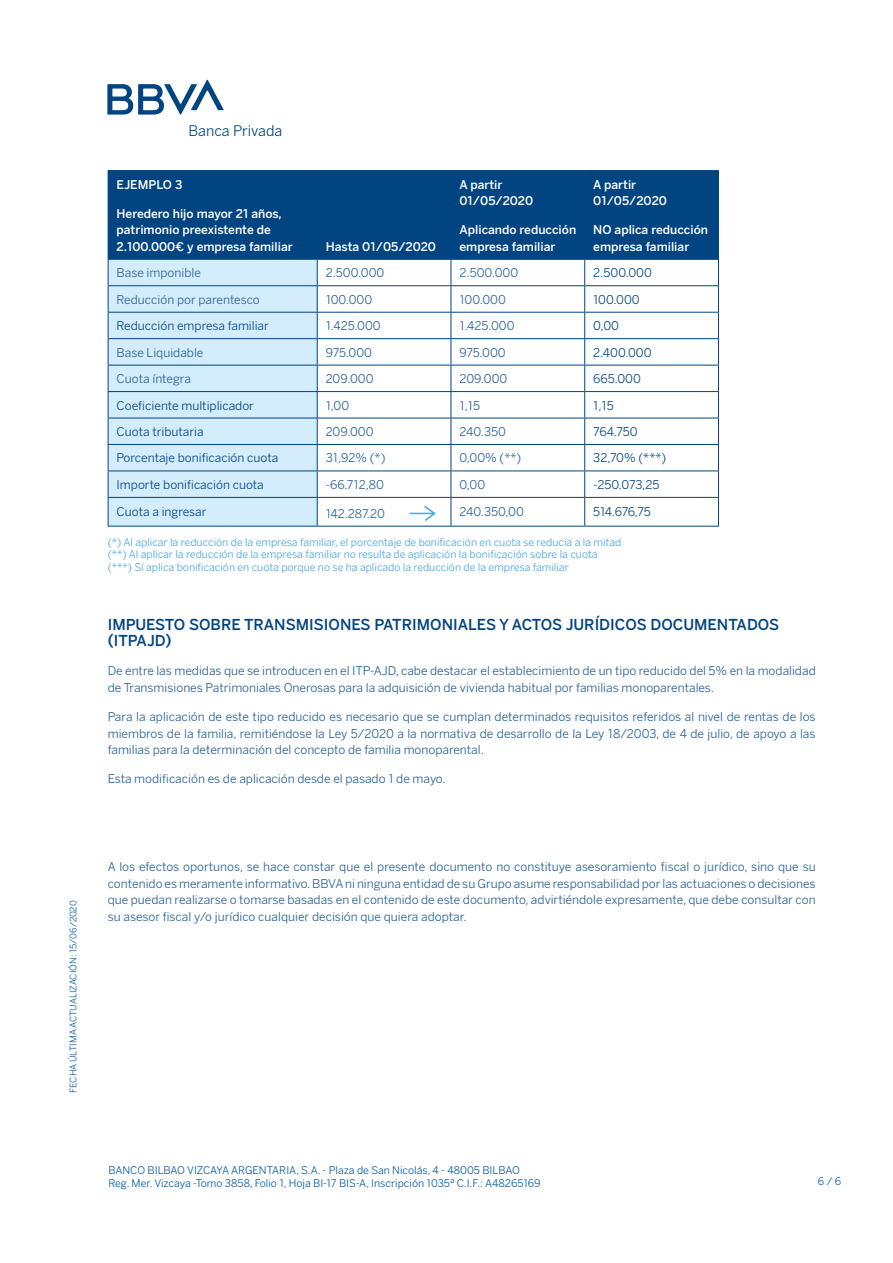
<style>
.page{position:relative;width:893px;height:1263px;background:#fff}
.page>*{position:absolute;margin:0;border:0;box-sizing:border-box;transform-origin:0 0}
.Título{font:500 15px/16.5px "Benton Sans BBVA";color:#004481}
.t1{font:14.25px "BBVA Benton Sans";letter-spacing:.005em;color:#004481}
.t2{font:12px/16.5px "Benton Sans BBVA";color:#266094;text-align:justify}
.t3{font:12px "Benton Sans BBVA";color:#004481}
.t4{font:500 12px/16.5px "Benton Sans BBVA";color:#fff}
.Pequeña{font:10.5px/12.6px "Benton Sans BBVA";color:#49a5e6}
.t5{font:10.5px/12.6px "Benton Sans BBVA";color:#005aa2}
.t6{font:9px "Benton Sans BBVA";color:#005aa2}
</style>
<div class="page">
<svg style="left:107px;top:80px;width:117px;height:35px"></svg>
<div style="left:109px;top:171px;width:609px;height:88px;background:#004481"></div>
<div style="left:109px;top:260px;width:208px;height:266px;background:#d4edfc"></div>
<div style="left:108px;top:286px;width:209px;height:26px;background:#d4edfc"></div>
<hr style="left:108px;top:170px;width:209px;height:1px;background:#004481">
<hr style="left:108px;top:171px;width:1px;height:88px;background:#004481">
<hr style="left:317px;top:170px;width:134px;height:1px;background:#004481">
<hr style="left:317px;top:171px;width:1px;height:88px;background:#004481">
<hr style="left:451px;top:170px;width:134px;height:1px;background:#004481">
<hr style="left:451px;top:171px;width:1px;height:88px;background:#004481">
<hr style="left:585px;top:170px;width:134px;height:1px;background:#004481">
<hr style="left:584px;top:171px;width:1px;height:88px;background:#004481">
<hr style="left:718px;top:171px;width:1px;height:88px;background:#004481">
<hr style="left:108px;top:259px;width:209px;height:1px;background:#004481">
<hr style="left:317px;top:259px;width:134px;height:1px;background:#004481">
<hr style="left:451px;top:259px;width:134px;height:1px;background:#004481">
<hr style="left:585px;top:259px;width:134px;height:1px;background:#004481">
<hr style="left:108px;top:285px;width:209px;height:1px;background:#004481">
<hr style="left:317px;top:285px;width:134px;height:1px;background:#004481">
<hr style="left:451px;top:285px;width:134px;height:1px;background:#004481">
<hr style="left:585px;top:285px;width:134px;height:1px;background:#004481">
<hr style="left:108px;top:312px;width:209px;height:1px;background:#004481">
<hr style="left:317px;top:312px;width:134px;height:1px;background:#004481">
<hr style="left:451px;top:312px;width:134px;height:1px;background:#004481">
<hr style="left:585px;top:312px;width:134px;height:1px;background:#004481">
<hr style="left:108px;top:338px;width:209px;height:1px;background:#004481">
<hr style="left:317px;top:338px;width:134px;height:1px;background:#004481">
<hr style="left:451px;top:338px;width:134px;height:1px;background:#004481">
<hr style="left:585px;top:338px;width:134px;height:1px;background:#004481">
<hr style="left:108px;top:365px;width:209px;height:1px;background:#004481">
<hr style="left:317px;top:365px;width:134px;height:1px;background:#004481">
<hr style="left:451px;top:365px;width:134px;height:1px;background:#004481">
<hr style="left:585px;top:365px;width:134px;height:1px;background:#004481">
<hr style="left:108px;top:391px;width:209px;height:1px;background:#004481">
<hr style="left:317px;top:391px;width:134px;height:1px;background:#004481">
<hr style="left:451px;top:391px;width:134px;height:1px;background:#004481">
<hr style="left:585px;top:391px;width:134px;height:1px;background:#004481">
<hr style="left:108px;top:418px;width:209px;height:1px;background:#004481">
<hr style="left:317px;top:418px;width:134px;height:1px;background:#004481">
<hr style="left:451px;top:418px;width:134px;height:1px;background:#004481">
<hr style="left:585px;top:418px;width:134px;height:1px;background:#004481">
<hr style="left:108px;top:444px;width:209px;height:1px;background:#004481">
<hr style="left:317px;top:444px;width:134px;height:1px;background:#004481">
<hr style="left:451px;top:444px;width:134px;height:1px;background:#004481">
<hr style="left:585px;top:444px;width:134px;height:1px;background:#004481">
<hr style="left:108px;top:471px;width:209px;height:1px;background:#004481">
<hr style="left:317px;top:471px;width:134px;height:1px;background:#004481">
<hr style="left:451px;top:471px;width:134px;height:1px;background:#004481">
<hr style="left:585px;top:471px;width:134px;height:1px;background:#004481">
<hr style="left:108px;top:497px;width:209px;height:1px;background:#004481">
<svg style="left:108px;top:260px;width:1px;height:266px"></svg>
<hr style="left:317px;top:497px;width:134px;height:1px;background:#004481">
<svg style="left:317px;top:260px;width:1px;height:266px"></svg>
<hr style="left:451px;top:497px;width:134px;height:1px;background:#004481">
<svg style="left:451px;top:260px;width:1px;height:266px"></svg>
<hr style="left:585px;top:497px;width:134px;height:1px;background:#004481">
<svg style="left:584px;top:260px;width:1px;height:266px"></svg>
<svg style="left:718px;top:260px;width:1px;height:266px"></svg>
<hr style="left:108px;top:526px;width:209px;height:1px;background:#004481">
<hr style="left:317px;top:526px;width:134px;height:1px;background:#004481">
<hr style="left:451px;top:526px;width:134px;height:1px;background:#004481">
<hr style="left:585px;top:526px;width:134px;height:1px;background:#004481">
<svg style="left:409px;top:506px;width:27px;height:15px"></svg>
<p class="t6" style="left:68px;top:1093px;width:194px;rotate:-90deg">FECHA ÚLTIMA ACTUALIZACIÓN: 15/06/2020</p>
<p class="t1" style="left:188px;top:122px;width:96px">Banca Privada</p>
<p class="t4" style="left:117px;top:176px;width:67px">EJEMPLO 3</p>
<p class="t4" style="left:117px;top:205px;width:178px">Heredero hijo mayor 21 años, patrimonio preexistente de<br>2.100.000€ y empresa familiar</p>
<p class="t4" style="left:326px;top:238px;width:112px">Hasta 01/05/2020</p>
<p class="t4" style="left:459px;top:176px;width:75px">A partir<br>01/05/2020</p>
<p class="t4" style="left:459px;top:222px;width:118px">Aplicando reducción empresa familiar</p>
<p class="t4" style="left:593px;top:176px;width:75px">A partir<br>01/05/2020</p>
<p class="t4" style="left:593px;top:222px;width:116px">NO aplica reducción empresa familiar</p>
<p class="t2" style="left:117px;top:265px;width:86px">Base imponible</p>
<p class="t2" style="left:326px;top:265px;width:60px">2.500.000</p>
<p class="t2" style="left:459px;top:265px;width:60px">2.500.000</p>
<p class="t3" style="left:593px;top:266px;width:60px">2.500.000</p>
<p class="t2" style="left:117px;top:291px;width:145px">Reducción por parentesco</p>
<p class="t2" style="left:326px;top:291px;width:48px">100.000</p>
<p class="t2" style="left:459px;top:291px;width:48px">100.000</p>
<p class="t3" style="left:593px;top:292px;width:48px">100.000</p>
<p class="t3" style="left:117px;top:319px;width:154px">Reducción empresa familiar</p>
<p class="t2" style="left:326px;top:318px;width:57px">1.425.000</p>
<p class="t2" style="left:459px;top:318px;width:57px">1.425.000</p>
<p class="t3" style="left:593px;top:319px;width:27px">0,00</p>
<p class="t2" style="left:117px;top:344px;width:88px">Base Liquidable</p>
<p class="t2" style="left:326px;top:344px;width:48px">975.000</p>
<p class="t2" style="left:459px;top:344px;width:48px">975.000</p>
<p class="t3" style="left:593px;top:345px;width:60px">2.400.000</p>
<p class="t2" style="left:117px;top:370px;width:76px">Cuota íntegra</p>
<p class="t2" style="left:326px;top:370px;width:49px">209.000</p>
<p class="t2" style="left:459px;top:370px;width:49px">209.000</p>
<p class="t3" style="left:593px;top:371px;width:49px">665.000</p>
<p class="t3" style="left:117px;top:398px;width:139px">Coeficiente multiplicador</p>
<p class="t2" style="left:326px;top:397px;width:25px">1,00</p>
<p class="t2" style="left:459px;top:397px;width:22px">1,15</p>
<p class="t3" style="left:593px;top:398px;width:22px">1,15</p>
<p class="t3" style="left:117px;top:424px;width:88px">Cuota tributaria</p>
<p class="t2" style="left:326px;top:423px;width:49px">209.000</p>
<p class="t2" style="left:459px;top:423px;width:48px">240.350</p>
<p class="t3" style="left:593px;top:424px;width:46px">764.750</p>
<p class="t3" style="left:117px;top:451px;width:163px">Porcentaje bonificación cuota</p>
<p class="t2" style="left:326px;top:450px;width:61px">31,92% (*)</p>
<p class="t2" style="left:459px;top:450px;width:63px">0,00% (**)</p>
<p class="t3" style="left:593px;top:451px;width:75px">32,70% (***)</p>
<p class="t3" style="left:117px;top:477px;width:149px">Importe bonificación cuota</p>
<p class="t2" style="left:326px;top:476px;width:60px">-66.712,80</p>
<p class="t2" style="left:459px;top:476px;width:27px">0,00</p>
<p class="t3" style="left:593px;top:477px;width:68px">-250.073,25</p>
<p class="t3" style="left:117px;top:505px;width:91px">Cuota a ingresar</p>
<p class="t2" style="left:326px;top:505px;width:61px">142.287.20</p>
<p class="t2" style="left:459px;top:504px;width:66px">240.350,00</p>
<p class="t3" style="left:593px;top:505px;width:59px">514.676,75</p>
<p class="Pequeña" style="left:108px;top:536px;width:515px">(*) Al aplicar la reducción de la empresa familiar, el porcentaje de bonificación en cuota se reducía a la mitad (**) Al aplicar la reducción de la empresa familiar no resulta de aplicación la bonificación sobre la cuota (***) Sí aplica bonificación en cuota porque no se ha aplicado la reducción de la empresa familiar</p>
<p class="Título" style="left:108px;top:616px;width:673px">IMPUESTO SOBRE TRANSMISIONES PATRIMONIALES Y ACTOS JURÍDICOS DOCUMENTADOS (ITPAJD)</p>
<p class="t2" style="left:108px;top:663px;width:709px">De entre las medidas que se introducen en el ITP-AJD, cabe destacar el establecimiento de un tipo reducido del 5% en la modalidad de Transmisiones Patrimoniales Onerosas para la adquisición de vivienda habitual por familias monoparentales.</p>
<p class="t2" style="left:108px;top:708px;width:709px">Para la aplicación de este tipo reducido es necesario que se cumplan determinados requisitos referidos al nivel de rentas de los miembros de la familia, remitiéndose la Ley 5/2020 a la normativa de desarrollo de la Ley 18/2003, de 4 de julio, de apoyo a las familias para la determinación del concepto de familia monoparental.</p>
<p class="t2" style="left:108px;top:771px;width:340px">Esta modificación es de aplicación desde el pasado 1 de mayo.</p>
<p class="t2" style="left:108px;top:858px;width:709px">A los efectos oportunos, se hace constar que el presente documento no constituye asesoramiento fiscal o jurídico, sino que su contenido es meramente informativo. BBVA ni ninguna entidad de su Grupo asume responsabilidad por las actuaciones o decisiones que puedan realizarse o tomarse basadas en el contenido de este documento, advirtiéndole expresamente, que debe consultar con su asesor fiscal y/o jurídico cualquier decisión que quiera adoptar.</p>
<p class="t5" style="left:108px;top:1164px;width:434px">BANCO BILBAO VIZCAYA ARGENTARIA, S.A. - Plaza de San Nicolás, 4 - 48005 BILBAO<br>Reg. Mer. Vizcaya -Tomo 3858, Folio 1, Hoja BI-17 BIS-A, Inscripción 1035ª C.I.F.: A48265169</p>
<p class="t5" style="left:818px;top:1175px;width:25px">6 / 6</p>
</div>
